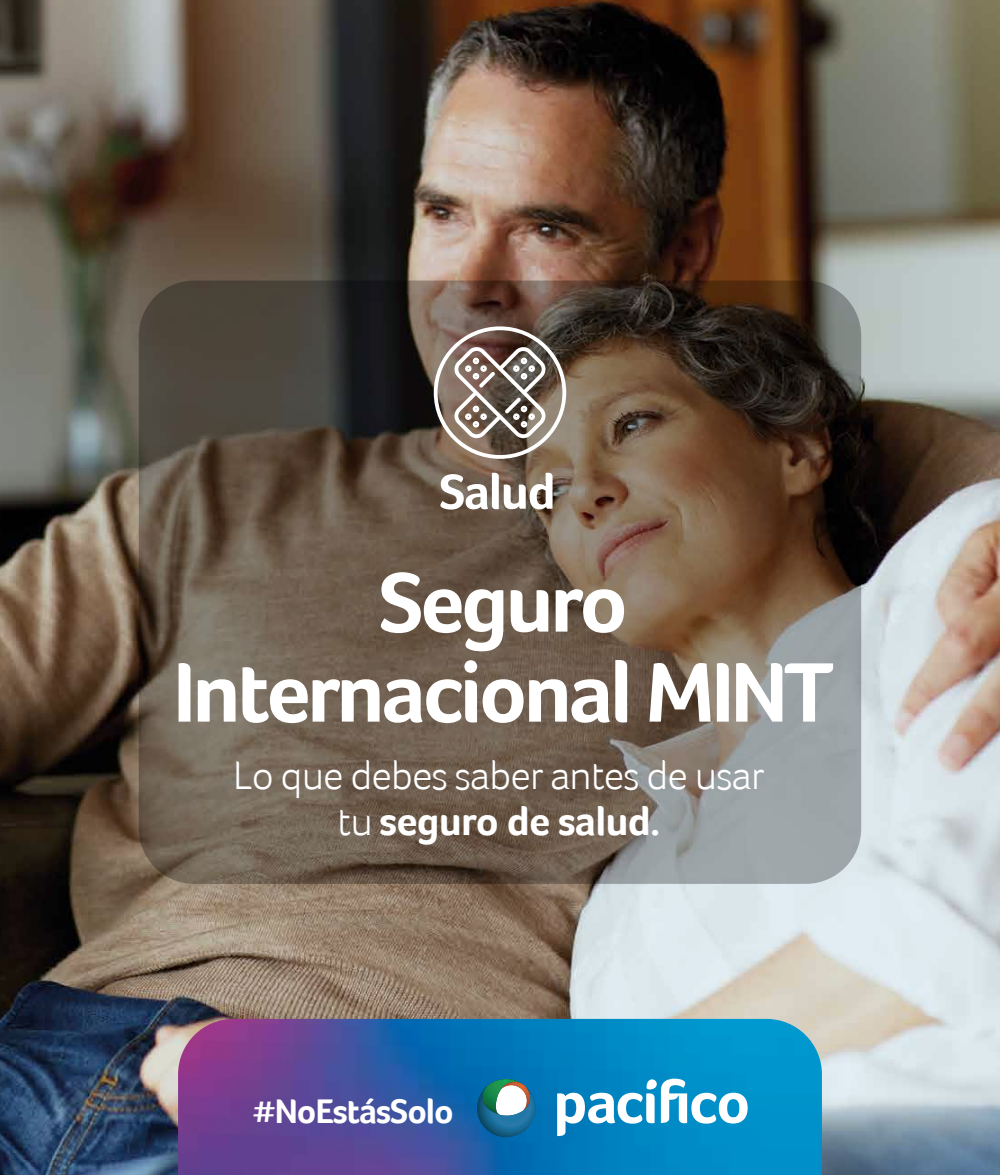
<style>
.page{position:relative;width:1000px;height:1175px;background:#fff}
.page>*{position:absolute;margin:0;border:0;box-sizing:border-box;transform-origin:0 0}
.t1{font:700 87px/90px "Foco";letter-spacing:-.045em;color:#fff;text-align:center}
.t2{font:300 41.25px/46.8px "Foco";letter-spacing:-.02em;color:#fff;text-align:center}
.t3{font:700 35.12px "Foco";letter-spacing:-.03em;color:#fff}
.s1{font-weight:700}
</style>
<div class="page">
<img style="left:0;top:0;width:1000px;height:1175px">
<svg style="left:139px;top:281px;width:722px;height:603px;background:#675a4d"></svg>
<img style="left:178px;top:1019px;width:644px;height:156px">
<svg style="left:477px;top:1079px;width:58px;height:58px"></svg>
<svg style="left:557px;top:1079px;width:191px;height:58px"></svg>
<svg style="left:440px;top:473px;width:113px;height:37px"></svg>
<svg style="left:434px;top:326px;width:132px;height:133px"></svg>
<h1 class="t1" style="left:173px;top:556px;width:662px">Seguro<br>Internacional MINT</h1>
<p class="t2" style="left:233px;top:751px;width:533px">Lo que debes saber antes de usar tu <span class="s1">seguro de salud.</span></p>
<p class="t3" style="left:252px;top:1090px;width:203px">#NoEstásSolo</p>
</div>
